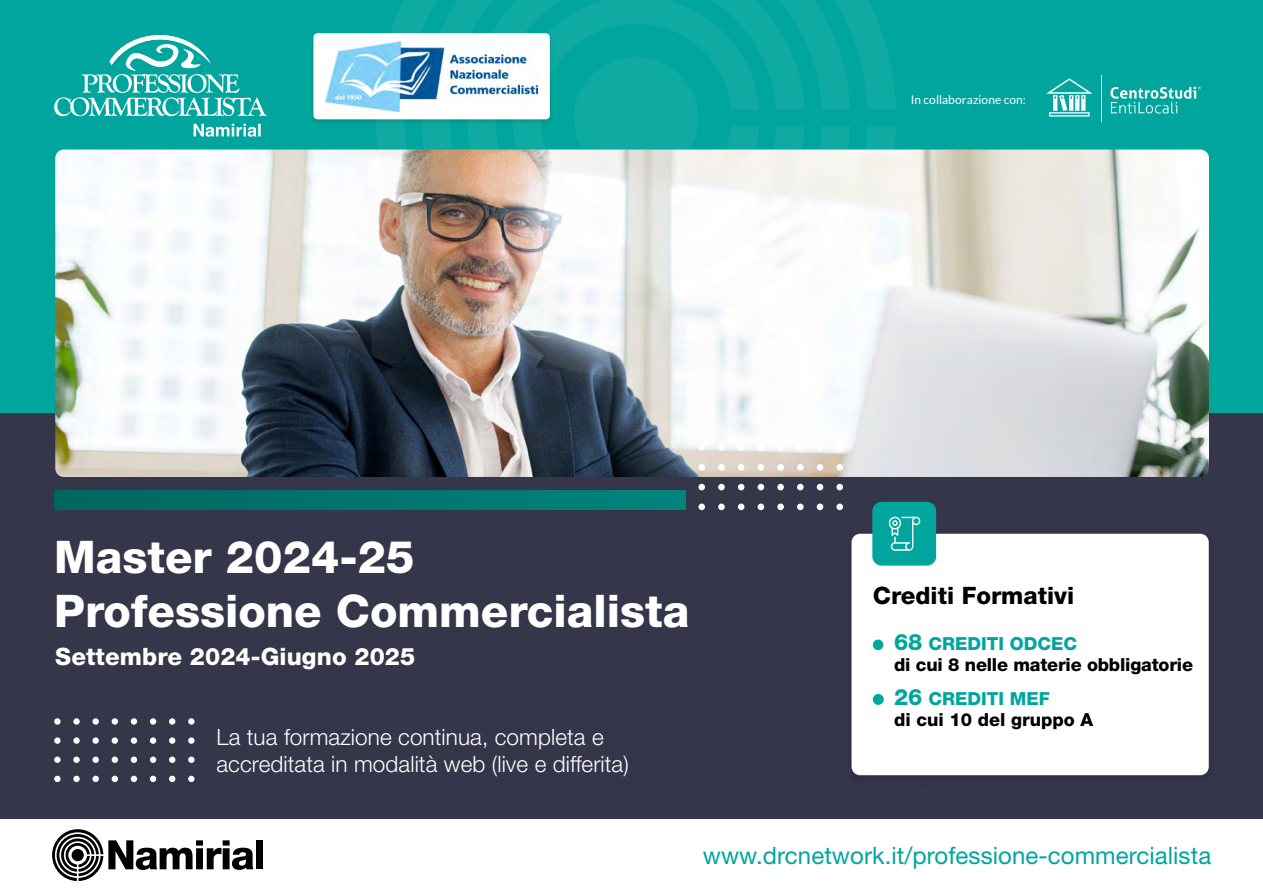
<style>
.page{position:relative;width:1263px;height:893px;background:#fff}
.page>*{position:absolute;margin:0;border:0;box-sizing:border-box;transform-origin:0 0}
.t1{font:800 45px/54px "Helvetica Neue LT Std";color:#fff}
.t2{font:24px "Helvetica Neue LT Std";letter-spacing:.005em;color:#00a69d}
.t3{font:800 24px "Helvetica Neue LT Std";letter-spacing:.005em;color:#fff}
.t4{font:800 24px "Helvetica Neue LT Std";color:#000}
.t5{font:300 22.5px/27px "Helvetica Neue LT Std";letter-spacing:.005em;color:#fff}
.t6{font:800 18px/21px "Helvetica Neue LT Std";color:#000}
.t7{font:12px "Lato";letter-spacing:.005em;color:#fff}
.s1{font-size:22.5px;color:#00a69d}
.s2{color:#00a69d}
</style>
<div class="page">
<div style="left:0;top:0;width:1263px;height:413px;background:#00a69d"></div>
<div style="left:0;top:413px;width:1263px;height:406px;background:#35364a"></div>
<svg style="left:54px;top:718px;width:7px;height:7px"></svg>
<div style="left:131px;top:718px;width:6px;height:7px;background:#fff;border-radius:50%"></div>
<div style="left:92px;top:718px;width:7px;height:7px;background:#fff;border-radius:50%"></div>
<div style="left:169px;top:718px;width:6px;height:7px;background:#fff;border-radius:50%"></div>
<svg style="left:73px;top:718px;width:7px;height:7px"></svg>
<div style="left:150px;top:718px;width:6px;height:7px;background:#fff;border-radius:50%"></div>
<div style="left:112px;top:718px;width:6px;height:7px;background:#fff;border-radius:50%"></div>
<svg style="left:188px;top:718px;width:7px;height:7px"></svg>
<div style="left:54px;top:737px;width:7px;height:7px;background:#fff;border-radius:50%"></div>
<div style="left:131px;top:737px;width:6px;height:7px;background:#fff;border-radius:50%"></div>
<div style="left:92px;top:737px;width:7px;height:7px;background:#fff;border-radius:50%"></div>
<div style="left:169px;top:737px;width:6px;height:7px;background:#fff;border-radius:50%"></div>
<svg style="left:73px;top:737px;width:7px;height:7px"></svg>
<div style="left:150px;top:737px;width:6px;height:7px;background:#fff;border-radius:50%"></div>
<div style="left:112px;top:737px;width:6px;height:7px;background:#fff;border-radius:50%"></div>
<div style="left:188px;top:737px;width:7px;height:7px;background:#fff;border-radius:50%"></div>
<div style="left:54px;top:756px;width:7px;height:7px;background:#fff;border-radius:50%"></div>
<div style="left:131px;top:756px;width:6px;height:7px;background:#fff;border-radius:50%"></div>
<div style="left:92px;top:756px;width:7px;height:7px;background:#fff;border-radius:50%"></div>
<div style="left:169px;top:756px;width:6px;height:7px;background:#fff;border-radius:50%"></div>
<div style="left:73px;top:756px;width:7px;height:7px;background:#fff;border-radius:50%"></div>
<div style="left:150px;top:756px;width:6px;height:7px;background:#fff;border-radius:50%"></div>
<div style="left:112px;top:756px;width:6px;height:7px;background:#fff;border-radius:50%"></div>
<div style="left:188px;top:756px;width:7px;height:7px;background:#fff;border-radius:50%"></div>
<div style="left:54px;top:776px;width:7px;height:6px;background:#fff;border-radius:50%"></div>
<svg style="left:131px;top:776px;width:6px;height:6px"></svg>
<div style="left:92px;top:776px;width:7px;height:6px;background:#fff;border-radius:50%"></div>
<svg style="left:169px;top:776px;width:6px;height:6px"></svg>
<div style="left:73px;top:776px;width:7px;height:6px;background:#fff;border-radius:50%"></div>
<svg style="left:150px;top:776px;width:6px;height:6px"></svg>
<svg style="left:112px;top:776px;width:6px;height:6px"></svg>
<div style="left:188px;top:776px;width:7px;height:6px;background:#fff;border-radius:50%"></div>
<img style="left:55px;top:150px;width:1154px;height:327px">
<div style="left:54px;top:491px;width:632px;height:19px;background:linear-gradient(to right,#00655f,#00847d)"></div>
<div style="left:698px;top:444px;width:7px;height:7px;background:#fff;border-radius:50%"></div>
<div style="left:777px;top:444px;width:7px;height:7px;background:#fff;border-radius:50%"></div>
<div style="left:738px;top:444px;width:6px;height:7px;background:#fff;border-radius:50%"></div>
<div style="left:817px;top:444px;width:6px;height:7px;background:#fff;border-radius:50%"></div>
<div style="left:718px;top:444px;width:7px;height:7px;background:#fff;border-radius:50%"></div>
<div style="left:797px;top:444px;width:7px;height:7px;background:#fff;border-radius:50%"></div>
<div style="left:758px;top:444px;width:6px;height:7px;background:#fff;border-radius:50%"></div>
<div style="left:836px;top:444px;width:7px;height:7px;background:#fff;border-radius:50%"></div>
<div style="left:698px;top:464px;width:7px;height:7px;background:#fff;border-radius:50%"></div>
<div style="left:777px;top:464px;width:7px;height:7px;background:#fff;border-radius:50%"></div>
<div style="left:738px;top:464px;width:6px;height:7px;background:#fff;border-radius:50%"></div>
<div style="left:817px;top:464px;width:6px;height:7px;background:#fff;border-radius:50%"></div>
<div style="left:718px;top:464px;width:7px;height:7px;background:#fff;border-radius:50%"></div>
<div style="left:797px;top:464px;width:7px;height:7px;background:#fff;border-radius:50%"></div>
<div style="left:758px;top:464px;width:6px;height:7px;background:#fff;border-radius:50%"></div>
<div style="left:836px;top:464px;width:7px;height:7px;background:#fff;border-radius:50%"></div>
<div style="left:698px;top:484px;width:7px;height:6px;background:#fff;border-radius:50%"></div>
<div style="left:777px;top:484px;width:7px;height:6px;background:#fff;border-radius:50%"></div>
<svg style="left:738px;top:484px;width:6px;height:6px"></svg>
<svg style="left:817px;top:484px;width:6px;height:6px"></svg>
<div style="left:718px;top:484px;width:7px;height:6px;background:#fff;border-radius:50%"></div>
<div style="left:797px;top:484px;width:7px;height:6px;background:#fff;border-radius:50%"></div>
<svg style="left:758px;top:484px;width:6px;height:6px"></svg>
<div style="left:836px;top:484px;width:7px;height:6px;background:#fff;border-radius:50%"></div>
<div style="left:698px;top:504px;width:7px;height:6px;background:#fff;border-radius:50%"></div>
<div style="left:777px;top:504px;width:7px;height:6px;background:#fff;border-radius:50%"></div>
<svg style="left:738px;top:504px;width:6px;height:6px"></svg>
<svg style="left:817px;top:504px;width:6px;height:6px"></svg>
<div style="left:718px;top:504px;width:7px;height:6px;background:#fff;border-radius:50%"></div>
<div style="left:797px;top:504px;width:7px;height:6px;background:#fff;border-radius:50%"></div>
<svg style="left:758px;top:504px;width:6px;height:6px"></svg>
<div style="left:836px;top:504px;width:7px;height:6px;background:#fff;border-radius:50%"></div>
<div style="left:842px;top:528px;width:376px;height:261px;background:#000;opacity:.15"></div>
<div style="left:851px;top:534px;width:358px;height:241px;background:#fff;border-radius:9px"></div>
<div style="left:872px;top:502px;width:64px;height:64px;background:#00a69d;border-radius:9px"></div>
<svg style="left:888px;top:517px;width:33px;height:34px"></svg>
<img style="left:376px;top:0;width:520px;height:378px">
<svg style="left:644px;top:126px;width:252px;height:252px;background:#e9f2f1"></svg>
<img style="left:422px;top:0;width:428px;height:330px">
<svg style="left:467px;top:0;width:338px;height:285px"></svg>
<svg style="left:644px;top:126px;width:206px;height:204px;background:#daedeb"></svg>
<svg style="left:52px;top:829px;width:201px;height:52px"></svg>
<div style="left:256px;top:840px;width:7px;height:29px;background:#000"></div>
<svg style="left:54px;top:35px;width:213px;height:81px"></svg>
<svg style="left:194px;top:124px;width:67px;height:13px"></svg>
<div style="left:309px;top:31px;width:245px;height:94px;background:#000;opacity:.15"></div>
<div style="left:313px;top:33px;width:237px;height:86px;background:#fff;border-radius:4px"></div>
<img style="left:325px;top:41px;width:213px;height:71px">
<div style="left:873px;top:640px;width:10px;height:10px;background:#00a69d;border-radius:50%"></div>
<div style="left:873px;top:694px;width:11px;height:11px;background:#00a69d;border-radius:50%"></div>
<svg style="left:1110px;top:87px;width:91px;height:26px"></svg>
<svg style="left:1046px;top:78px;width:46px;height:33px"></svg>
<svg style="left:1049px;top:112px;width:40px;height:5px"></svg>
<hr style="left:1050px;top:114px;width:38px;height:1px;background:#fff">
<hr style="left:1101px;top:76px;width:1px;height:46px;background:#fff">
<p class="t7" style="left:911px;top:93px;width:117px">In collaborazione con:</p>
<h1 class="t1" style="left:54px;top:530px;width:637px">Master 2024-25<br>Professione Commercialista</h1>
<p class="t3" style="left:55px;top:642px;width:362px">Settembre 2024-Giugno 2025</p>
<p class="t5" style="left:216px;top:723px;width:414px">La tua formazione continua, completa e accreditata in modalità web (live e differita)</p>
<p class="t4" style="left:873px;top:581px;width:203px">Crediti Formativi</p>
<p class="t6" style="left:894px;top:633px;width:300px"><span class="s1">68</span> <span class="s2">CREDITI ODCEC<br></span>di cui 8 nelle materie obbligatorie</p>
<p class="t6" style="left:894px;top:688px;width:201px"><span class="s1">26</span> <span class="s2">CREDITI MEF<br></span>di cui 10 del gruppo A</p>
<p class="t2" style="left:703px;top:841px;width:510px">www.drcnetwork.it/professione-commercialista</p>
</div>
